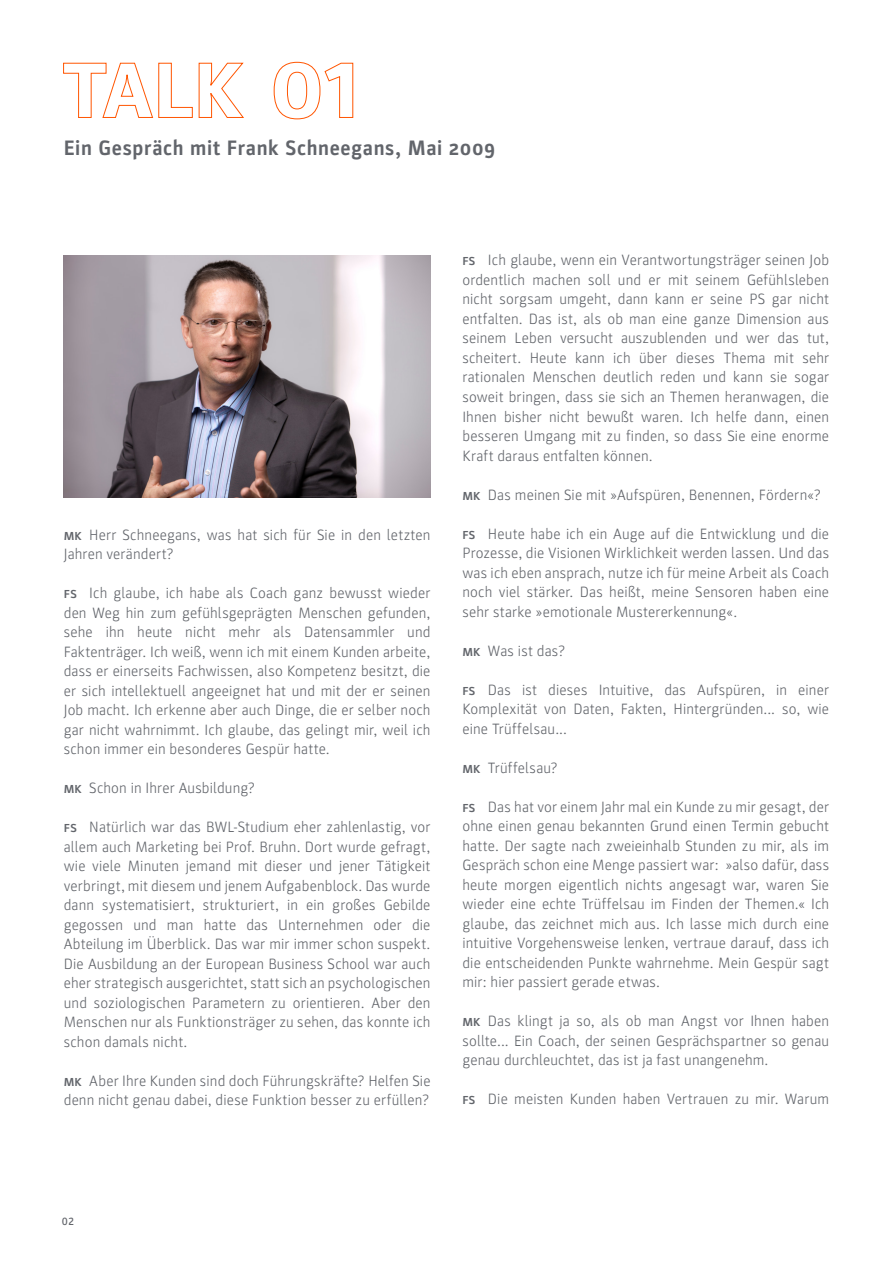
<style>
.page{position:relative;width:893px;height:1263px;background:#fff}
.page>*{position:absolute;margin:0;border:0;box-sizing:border-box;transform-origin:0 0}
.t1{font:700 21px "Parka";letter-spacing:.03em;color:#62656b}
.t2{font:300 15px/19.5px "Parka";letter-spacing:.01em;color:#62656b;text-align:justify}
.t3{font:10.8px "Parka Medium SC";color:#62656b}
.s1{font-family:"Parka Medium SC";font-weight:400}
</style>
<div class="page">
<img style="left:64px;top:255px;width:367px;height:242px">
<svg style="left:63px;top:63px;width:181px;height:55px"></svg>
<svg style="left:273px;top:62px;width:80px;height:58px"></svg>
<h1 class="t1" style="left:64px;top:136px;width:433px">Ein Gespräch mit Frank Schneegans, Mai 2009</h1>
<p class="t2" style="left:64px;top:525px;width:368px"><span class="s1">mk</span> Herr Schneegans, was hat sich für Sie in den letzten<br>Jahren verändert?</p>
<p class="t2" style="left:64px;top:583px;width:368px"><span class="s1">fs</span> Ich glaube, ich habe als Coach ganz bewusst wieder den Weg hin zum gefühlsgeprägten Menschen gefunden, sehe ihn heute nicht mehr als Datensammler und Faktenträger. Ich weiß, wenn ich mit einem Kunden arbeite, dass er einerseits Fachwissen, also Kompetenz besitzt, die er sich intellektuell angeeignet hat und mit der er seinen Job macht. Ich erkenne aber auch Dinge, die er selber noch gar nicht wahrnimmt. Ich glaube, das gelingt mir, weil ich schon immer ein besonderes Gespür hatte.</p>
<p class="t2" style="left:64px;top:778px;width:193px"><span class="s1">mk</span> Schon in Ihrer Ausbildung?</p>
<p class="t2" style="left:64px;top:817px;width:368px"><span class="s1">fs</span> Natürlich war das BWL-Studium eher zahlenlastig, vor allem auch Marketing bei Prof. Bruhn. Dort wurde gefragt, wie viele Minuten jemand mit dieser und jener Tätigkeit verbringt, mit diesem und jenem Aufgabenblock. Das wurde dann systematisiert, strukturiert, in ein großes Gebilde gegossen und man hatte das Unternehmen oder die Abteilung im Überblick. Das war mir immer schon suspekt.<br>Die Ausbildung an der European Business School war auch eher strategisch ausgerichtet, statt sich an psychologischen und soziologischen Parametern zu orientieren. Aber den Menschen nur als Funktionsträger zu sehen, das konnte ich schon damals nicht.</p>
<p class="t2" style="left:64px;top:1071px;width:368px"><span class="s1">mk</span> Aber Ihre Kunden sind doch Führungskräfte? Helfen Sie denn nicht genau dabei, diese Funktion besser zu erfüllen?</p>
<p class="t2" style="left:462px;top:251px;width:368px"><span class="s1">fs</span> Ich glaube, wenn ein Verantwortungsträger seinen Job ordentlich machen soll und er mit seinem Gefühlsleben nicht sorgsam umgeht, dann kann er seine PS gar nicht entfalten. Das ist, als ob man eine ganze Dimension aus seinem Leben versucht auszublenden und wer das tut, scheitert. Heute kann ich über dieses Thema mit sehr rationalen Menschen deutlich reden und kann sie sogar soweit bringen, dass sie sich an Themen heranwagen, die Ihnen bisher nicht bewußt waren. Ich helfe dann, einen besseren Umgang mit zu finden, so dass Sie eine enorme Kraft daraus entfalten können.</p>
<p class="t2" style="left:462px;top:485px;width:360px"><span class="s1">mk</span> Das meinen Sie mit »Aufspüren, Benennen, Fördern«?</p>
<p class="t2" style="left:462px;top:524px;width:368px"><span class="s1">fs</span> Heute habe ich ein Auge auf die Entwicklung und die Prozesse, die Visionen Wirklichkeit werden lassen. Und das was ich eben ansprach, nutze ich für meine Arbeit als Coach noch viel stärker. Das heißt, meine Sensoren haben eine sehr starke »emotionale Mustererkennung«.</p>
<p class="t2" style="left:462px;top:641px;width:104px"><span class="s1">mk</span> Was ist das?</p>
<p class="t2" style="left:462px;top:680px;width:368px"><span class="s1">fs</span> Das ist dieses Intuitive, das Aufspüren, in einer Komplexität von Daten, Fakten, Hintergründen... so, wie eine Trüffelsau...</p>
<p class="t2" style="left:462px;top:758px;width:97px"><span class="s1">mk</span> Trüffelsau?</p>
<p class="t2" style="left:462px;top:797px;width:368px"><span class="s1">fs</span> Das hat vor einem Jahr mal ein Kunde zu mir gesagt, der ohne einen genau bekannten Grund einen Termin gebucht hatte. Der sagte nach zweieinhalb Stunden zu mir, als im Gespräch schon eine Menge passiert war: »also dafür, dass heute morgen eigentlich nichts angesagt war, waren Sie wieder eine echte Trüffelsau im Finden der Themen.« Ich glaube, das zeichnet mich aus. Ich lasse mich durch eine intuitive Vorgehensweise lenken, vertraue darauf, dass ich die entscheidenden Punkte wahrnehme. Mein Gespür sagt mir: hier passiert gerade etwas.</p>
<p class="t2" style="left:462px;top:1011px;width:368px"><span class="s1">mk</span> Das klingt ja so, als ob man Angst vor Ihnen haben sollte... Ein Coach, der seinen Gesprächspartner so genau genau durchleuchtet, das ist ja fast unangenehm.</p>
<p class="t2" style="left:462px;top:1089px;width:368px"><span class="s1">fs</span> Die meisten Kunden haben Vertrauen zu mir. Warum</p>
<p class="t3" style="left:62px;top:1215px;width:13px">02</p>
</div>
